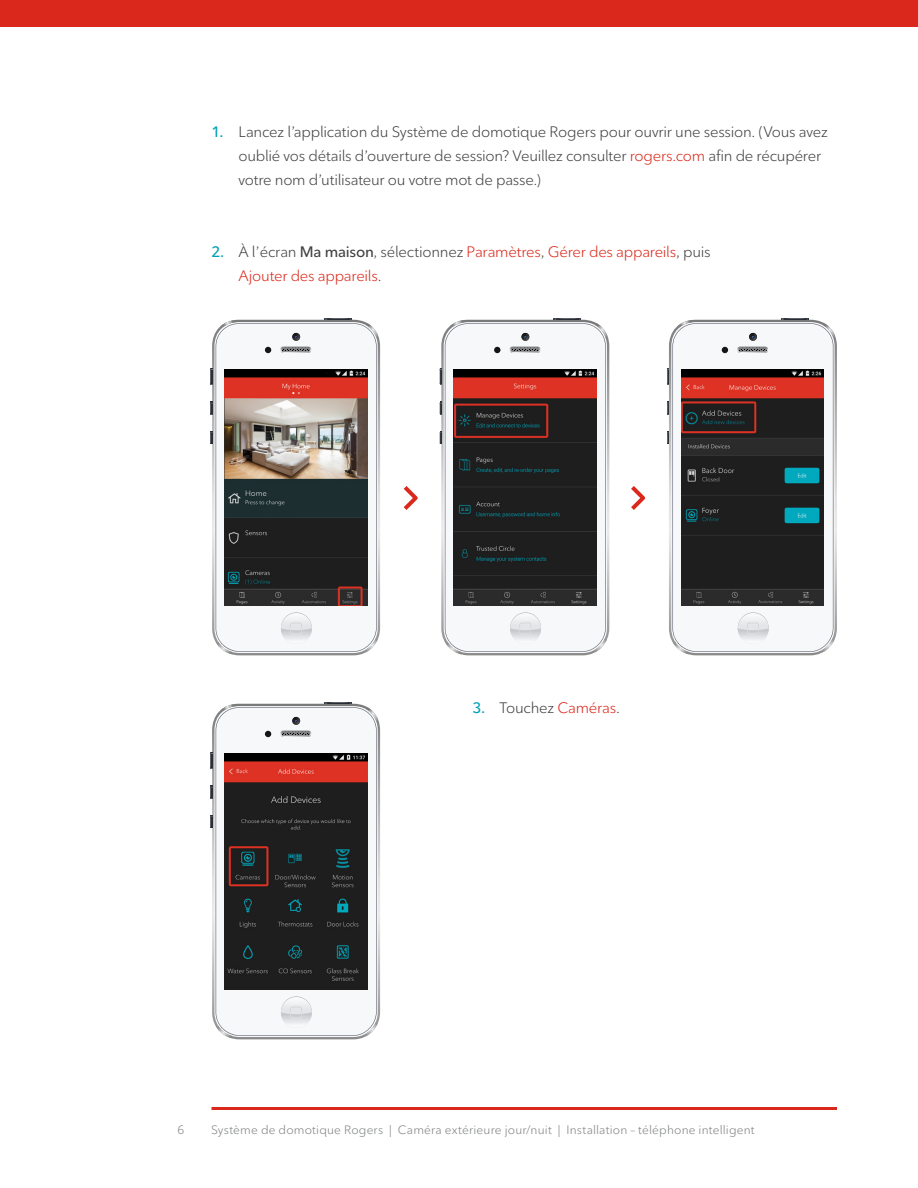
<style>
.page{position:relative;width:918px;height:1188px;background:#fff}
.page>*{position:absolute;margin:0;border:0;box-sizing:border-box;transform-origin:0 0}
.t1{font:15px/24px "Ted Next";letter-spacing:-.015em;color:#424142}
.t2{font:15px/24px "Ted Next";letter-spacing:-.015em;color:#da291c}
.t3{font:12px "Ted Next";letter-spacing:.015em;color:#808284}
.s1{font-weight:600;color:#00a0b7}
.s2{color:#da291c}
.s3{color:#424142}
.s4{font-weight:600;color:#424142}
</style>
<div class="page">
<div style="left:0;top:0;width:918px;height:27px;background:#da291c"></div>
<hr style="left:212px;top:1107px;width:625px;height:3px;background:#da291c">
<svg style="left:212px;top:704px;width:168px;height:335px"></svg>
<svg style="left:216px;top:707px;width:161px;height:329px"></svg>
<svg style="left:325px;top:702px;width:27px;height:2px"></svg>
<svg style="left:210px;top:752px;width:2px;height:16px"></svg>
<svg style="left:210px;top:786px;width:2px;height:12px"></svg>
<svg style="left:210px;top:816px;width:2px;height:12px"></svg>
<svg style="left:221px;top:704px;width:14px;height:8px"></svg>
<svg style="left:281px;top:996px;width:31px;height:31px"></svg>
<svg style="left:281px;top:997px;width:31px;height:31px"></svg>
<svg style="left:281px;top:1007px;width:31px;height:21px"></svg>
<svg style="left:366px;top:707px;width:12px;height:15px"></svg>
<svg style="left:216px;top:1026px;width:17px;height:12px"></svg>
<svg style="left:365px;top:1022px;width:13px;height:14px"></svg>
<svg style="left:280px;top:731px;width:31px;height:6px"></svg>
<svg style="left:292px;top:717px;width:8px;height:8px"></svg>
<svg style="left:265px;top:731px;width:6px;height:6px"></svg>
<img style="left:225px;top:754px;width:142px;height:236px">
<svg style="left:404px;top:486px;width:14px;height:24px"></svg>
<svg style="left:631px;top:486px;width:14px;height:24px"></svg>
<svg style="left:212px;top:320px;width:168px;height:335px"></svg>
<svg style="left:216px;top:323px;width:161px;height:329px"></svg>
<svg style="left:325px;top:318px;width:27px;height:2px"></svg>
<svg style="left:210px;top:368px;width:2px;height:16px"></svg>
<svg style="left:210px;top:402px;width:2px;height:12px"></svg>
<svg style="left:210px;top:432px;width:2px;height:12px"></svg>
<svg style="left:221px;top:320px;width:14px;height:8px"></svg>
<svg style="left:281px;top:612px;width:31px;height:31px"></svg>
<svg style="left:281px;top:613px;width:31px;height:31px"></svg>
<svg style="left:281px;top:623px;width:31px;height:21px"></svg>
<svg style="left:366px;top:323px;width:12px;height:15px"></svg>
<svg style="left:216px;top:642px;width:17px;height:12px"></svg>
<svg style="left:365px;top:638px;width:13px;height:14px"></svg>
<svg style="left:280px;top:347px;width:31px;height:6px"></svg>
<svg style="left:292px;top:333px;width:8px;height:8px"></svg>
<svg style="left:265px;top:347px;width:6px;height:6px"></svg>
<svg style="left:441px;top:320px;width:168px;height:335px"></svg>
<svg style="left:445px;top:323px;width:161px;height:329px"></svg>
<svg style="left:554px;top:318px;width:27px;height:2px"></svg>
<svg style="left:440px;top:368px;width:1px;height:16px"></svg>
<svg style="left:440px;top:402px;width:1px;height:12px"></svg>
<svg style="left:440px;top:432px;width:1px;height:12px"></svg>
<svg style="left:450px;top:320px;width:15px;height:8px"></svg>
<svg style="left:510px;top:612px;width:31px;height:31px"></svg>
<svg style="left:510px;top:613px;width:31px;height:31px"></svg>
<svg style="left:510px;top:623px;width:31px;height:21px"></svg>
<svg style="left:595px;top:323px;width:13px;height:15px"></svg>
<svg style="left:445px;top:642px;width:17px;height:12px"></svg>
<svg style="left:594px;top:638px;width:13px;height:14px"></svg>
<svg style="left:510px;top:347px;width:30px;height:6px"></svg>
<svg style="left:521px;top:333px;width:8px;height:8px"></svg>
<svg style="left:494px;top:347px;width:6px;height:6px"></svg>
<img style="left:454px;top:370px;width:142px;height:236px">
<svg style="left:669px;top:320px;width:168px;height:335px"></svg>
<svg style="left:672px;top:323px;width:161px;height:329px"></svg>
<svg style="left:782px;top:318px;width:26px;height:2px"></svg>
<svg style="left:667px;top:368px;width:2px;height:16px"></svg>
<svg style="left:667px;top:402px;width:2px;height:12px"></svg>
<svg style="left:667px;top:432px;width:2px;height:12px"></svg>
<svg style="left:678px;top:320px;width:14px;height:8px"></svg>
<svg style="left:738px;top:612px;width:31px;height:31px"></svg>
<svg style="left:738px;top:613px;width:31px;height:31px"></svg>
<svg style="left:738px;top:623px;width:31px;height:21px"></svg>
<svg style="left:823px;top:323px;width:12px;height:15px"></svg>
<svg style="left:673px;top:642px;width:17px;height:12px"></svg>
<svg style="left:822px;top:638px;width:13px;height:14px"></svg>
<svg style="left:737px;top:347px;width:31px;height:6px"></svg>
<svg style="left:749px;top:333px;width:8px;height:8px"></svg>
<svg style="left:722px;top:347px;width:6px;height:6px"></svg>
<img style="left:681px;top:370px;width:143px;height:236px">
<img style="left:225px;top:370px;width:142px;height:236px">
<p class="t1" style="left:239px;top:119px;width:591px;text-indent:-27px"><span class="s1">1.</span> Lancez l’application du Système de domotique Rogers pour ouvrir une session. (Vous avez oublié vos détails d’ouverture de session? Veuillez consulter <span class="s2">rogers.com</span> afin de récupérer votre nom d’utilisateur ou votre mot de passe.)</p>
<p class="t2" style="left:239px;top:239px;width:474px;text-indent:-27px"><span class="s1">2.</span> <span class="s3">À l’écran</span> <span class="s4">Ma maison</span><span class="s3">, sélectionnez</span> Paramètres<span class="s3">,</span> Gérer des appareils<span class="s3">, puis<br></span>Ajouter des appareils<span class="s3">.</span></p>
<p class="t1" style="left:472px;top:695px;width:149px"><span class="s1">3.</span> Touchez <span class="s2">Caméras</span>.</p>
<p class="t3" style="left:178px;top:1123px;width:8px">6</p>
<p class="t3" style="left:211px;top:1123px;width:545px">Système de domotique Rogers | Caméra extérieure jour/nuit | Installation – téléphone intelligent</p>
</div>
